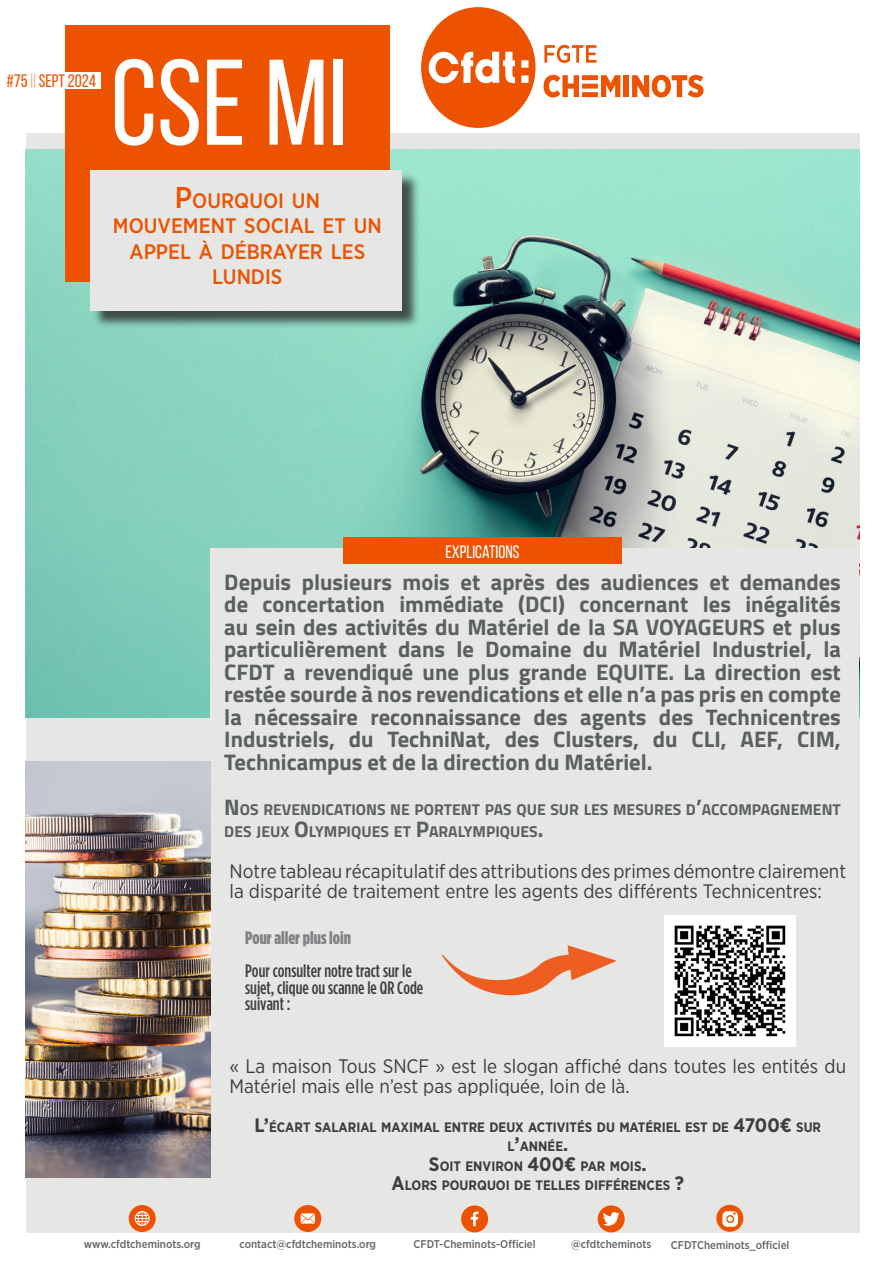
<style>
.page{position:relative;width:893px;height:1263px;background:#fff}
.page>*{position:absolute;margin:0;border:0;box-sizing:border-box;transform-origin:0 0}
.Header_Bebas_60_White{font:121.5px "Bebas Neue";color:#fff}
.Content_Titillium_18_Gray{font:700 22.5px/22.5px "Titillium Web";color:#5a605e;text-align:justify}
.Content_Titillium_9_SBold_White{font:500 21px/25.5px "Gotham Narrow";color:#ed5200;text-align:center}
.t1{font:19.5px/19.5px "Gotham Narrow";color:#3e3e3f}
.Evidence{font:500 18px/16.5px "Gotham Condensed";color:#3e3e3f}
.Evidence-2{font:900 18px "Gotham Condensed";color:#808285}
.Small_Header_15_Blue{font:18px "Bebas Neue";color:#ed5200}
.Small_Header_12_C_White{font:18px "Bebas Neue";color:#fff}
.Content_Titillium_18_Gray-2{font:700 15.75px/22.5px "Titillium Web";color:#5a605e}
.t2{font:700 13.65px/19.5px "Gotham Narrow";color:#3e3e3f;text-align:center}
.t3{font:500 11.25px "Gotham Narrow";color:#636366}
.s1{font-size:30px}
.s2{font-size:22.5px}
.s3{font-size:19.5px}
</style>
<div class="page">
<div style="left:26px;top:133px;width:833px;height:1099px;background:#e6e6e4"></div>
<img style="left:26px;top:149px;width:833px;height:569px">
<div style="left:210px;top:549px;width:649px;height:518px;background:#e6e6e4"></div>
<div style="left:65px;top:26px;width:324px;height:256px;background:#ed5200"></div>
<div style="left:59px;top:73px;width:41px;height:16px;background:#fff"></div>
<div style="left:343px;top:537px;width:278px;height:27px;background:#ed5200"></div>
<svg style="left:544px;top:45px;width:52px;height:18px"></svg>
<svg style="left:544px;top:75px;width:76px;height:22px"></svg>
<div style="left:624px;top:75px;width:5px;height:22px;background:#ed5200"></div>
<svg style="left:632px;top:75px;width:71px;height:22px"></svg>
<div style="left:421px;top:7px;width:114px;height:121px;background:#ed5200;border-radius:50%"></div>
<svg style="left:428px;top:51px;width:87px;height:33px"></svg>
<svg style="left:521px;top:60px;width:7px;height:8px"></svg>
<svg style="left:521px;top:75px;width:7px;height:8px"></svg>
<div style="left:92px;top:172px;width:328px;height:157px;background:#231f20;opacity:.75"></div>
<div style="left:90px;top:170px;width:312px;height:140px;background:#e6e6e4"></div>
<div style="left:129px;top:1205px;width:27px;height:27px;background:#ed5200;border-radius:50%"></div>
<svg style="left:135px;top:1211px;width:15px;height:15px"></svg>
<div style="left:294px;top:1205px;width:27px;height:27px;background:#ed5200;border-radius:50%"></div>
<svg style="left:301px;top:1213px;width:14px;height:10px"></svg>
<div style="left:461px;top:1205px;width:27px;height:27px;background:#ed5200;border-radius:50%"></div>
<svg style="left:471px;top:1211px;width:7px;height:15px"></svg>
<div style="left:598px;top:1205px;width:27px;height:27px;background:#ed5200;border-radius:50%"></div>
<svg style="left:603px;top:1212px;width:17px;height:14px"></svg>
<div style="left:716px;top:1205px;width:27px;height:27px;background:#ed5200;border-radius:50%"></div>
<svg style="left:722px;top:1211px;width:16px;height:16px"></svg>
<img style="left:26px;top:761px;width:184px;height:417px">
<img style="left:664px;top:915px;width:131px;height:131px">
<svg style="left:441px;top:945px;width:176px;height:50px"></svg>
<p class="Small_Header_15_Blue" style="left:6px;top:71px;width:91px">#75 || SEPT 2024</p>
<p class="Header_Bebas_60_White" style="left:111px;top:37px;width:238px">CSE MI</p>
<p class="Content_Titillium_9_SBold_White" style="left:113px;top:188px;width:270px"><span class="s1">P</span>OURQUOI UN<br>MOUVEMENT SOCIAL ET UN<br>APPEL À DÉBRAYER LES<br>LUNDIS</p>
<p class="Small_Header_12_C_White" style="left:445px;top:542px;width:76px">EXPLICATIONS</p>
<p class="Content_Titillium_18_Gray" style="left:224px;top:569px;width:618px">Depuis plusieurs mois et après des audiences et demandes de concertation immédiate (DCI) concernant les inégalités au sein des activités du Matériel de la SA VOYAGEURS et plus particulièrement dans le Domaine du Matériel Industriel, la CFDT a revendiqué une plus grande EQUITE. La direction est restée sourde à nos revendications et elle n’a pas pris en compte la nécessaire reconnaissance des agents des Technicentres Industriels, du TechniNat, des Clusters, du CLI, AEF, CIM, Technicampus et de la direction du Matériel.</p>
<p class="Content_Titillium_18_Gray-2" style="left:224px;top:797px;width:618px"><span class="s2">N</span>OS REVENDICATIONS NE PORTENT PAS QUE SUR LES MESURES D<span class="s2">’</span>ACCOMPAGNEMENT<br>DES JEUX <span class="s2">O</span>LYMPIQUES ET <span class="s2">P</span>ARALYMPIQUES<span class="s2">.</span></p>
<p class="t1" style="left:230px;top:861px;width:618px">Notre tableau récapitulatif des attributions des primes démontre clairement la disparité de traitement entre les agents des différents Technicentres:</p>
<p class="Evidence-2" style="left:245px;top:927px;width:107px">Pour aller plus loin</p>
<p class="Evidence" style="left:245px;top:963px;width:180px">Pour consulter notre tract sur le sujet, clique ou scanne le QR Code suivant :</p>
<p class="t1" style="left:230px;top:1056px;width:618px">« La maison Tous SNCF » est le slogan affiché dans toutes les entités du<br>Matériel mais elle n’est pas appliquée, loin de là.</p>
<p class="t2" style="left:254px;top:1117px;width:568px"><span class="s3">L’</span>ÉCART SALARIAL MAXIMAL ENTRE DEUX ACTIVITÉS DU MATÉRIEL EST DE <span class="s3">4700€</span> SUR<br>L<span class="s3">’</span>ANNÉE<span class="s3">.</span></p>
<p class="t2" style="left:429px;top:1156px;width:219px"><span class="s3">S</span>OIT ENVIRON <span class="s3">400€</span> PAR MOIS<span class="s3">.</span></p>
<p class="t2" style="left:392px;top:1176px;width:294px"><span class="s3">A</span>LORS POURQUOI DE TELLES DIFFÉRENCES <span class="s3">?</span></p>
<p class="t3" style="left:84px;top:1237px;width:118px">www.cfdtcheminots.org</p>
<p class="t3" style="left:240px;top:1237px;width:138px">contact@cfdtcheminots.org</p>
<p class="t3" style="left:414px;top:1237px;width:123px">CFDT-Cheminots-Officiel</p>
<p class="t3" style="left:571px;top:1237px;width:82px">@cfdtcheminots</p>
<p class="t3" style="left:671px;top:1238px;width:120px">CFDTCheminots_officiel</p>
</div>
